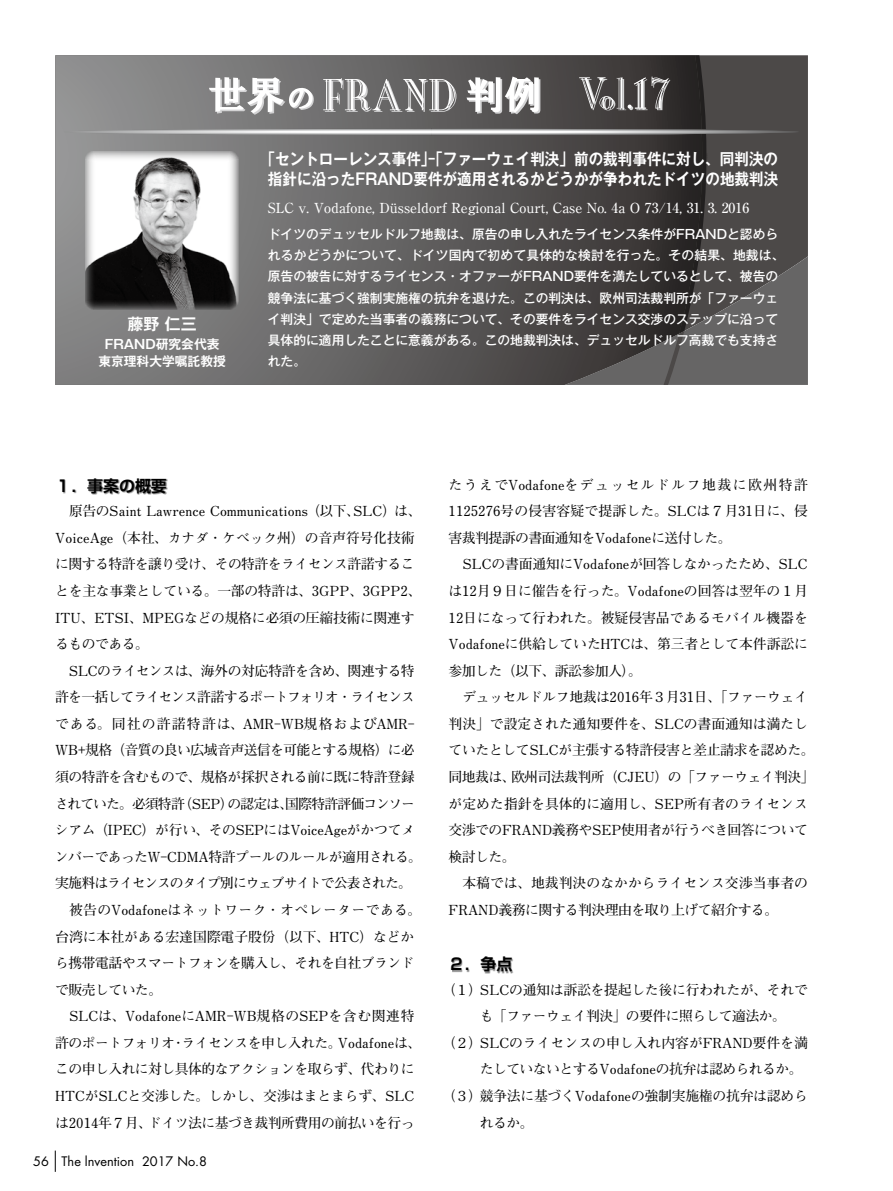
<style>
.page{position:relative;width:893px;height:1191px;background:#fff}
.page>*{position:absolute;margin:0;border:0;box-sizing:border-box;transform-origin:0 0}
.t1{font:700 15.9px/20.2px "Gothic MB101 Pro De";letter-spacing:.005em;color:#fff;text-align:center;scale:.91 1}
.t2{font:700 15.9px "Shin Go Pro De";color:#000}
.t3{font:700 15.9px "Gothic MB101 Pro De";letter-spacing:.005em;color:#fff}
.t4{font:700 13.8px/26.5px "Futo Min A101 Pro";letter-spacing:-.02em;color:#000}
.t5{font:700 13.8px "Futo Min A101 Pro";letter-spacing:-.04em;color:#000}
.t6{font:700 13.8px/26.5px "Futo Min A101 Pro";color:#000}
.t7{font:500 13.8px "Ryumin Pro";color:#fff}
.t8{font:700 13.8px "Futo Min A101 Pro";letter-spacing:-.055em;color:#000}
.t9{font:700 13.8px "Futo Min A101 Pro";letter-spacing:.03em;color:#000}
.t10{font:700 13.8px "Futo Min A101 Pro";letter-spacing:-.075em;color:#000}
.t11{font:700 13.8px "Futo Min A101 Pro";letter-spacing:.07em;color:#000}
.t12{font:700 13.8px "Futo Min A101 Pro";letter-spacing:-.085em;color:#000}
.t13{font:500 12.75px/21.3px "Gothic MB101 Pro";color:#fff}
.t14{font:12.75px "Futura";color:#000}
.t15{font:700 12.75px/17px "Gothic MB101 Pro De";color:#fff;text-align:center}
</style>
<div class="page">
<svg style="left:64px;top:55px;width:744px;height:330px;background:#636161"></svg>
<svg style="left:55px;top:1150px;width:1px;height:21px"></svg>
<div style="left:60px;top:478px;width:108px;height:17px;background:#000;opacity:.5"></div>
<div style="left:452px;top:956px;width:62px;height:17px;background:#000;opacity:.5"></div>
<img style="left:85px;top:151px;width:153px;height:158px">
<p class="t3" style="left:128px;top:310px;width:71px">藤野 仁三</p>
<p class="t15" style="left:98px;top:334px;width:129px">FRAND研究会代表東京理科大学嘱託教授</p>
<p class="t1" style="left:261px;top:147px;width:570px">「セントローレンス事件」-「ファーウェイ判決」前の裁判事件に対し、同判決の指針に沿ったFRAND要件が適用されるかどうかが争われたドイツの地裁判決</p>
<p class="t7" style="left:268px;top:197px;width:483px">SLC v. Vodafone, Düsseldorf Regional Court, Case No. 4a O 73/14, 31. 3. 2016</p>
<p class="t13" style="left:268px;top:222px;width:518px">ドイツのデュッセルドルフ地裁は、原告の申し入れたライセンス条件がFRANDと認められるかどうかについて、ドイツ国内で初めて具体的な検討を行った。その結果、地裁は、原告の被告に対するライセンス・オファーがFRAND要件を満たしているとして、被告の競争法に基づく強制実施権の抗弁を退けた。この判決は、欧州司法裁判所が「ファーウェイ判決」で定めた当事者の義務について、その要件をライセンス交渉のステップに沿って具体的に適用したことに意義がある。この地裁判決は、デュッセルドルフ高裁でも支持された。</p>
<p class="t2" style="left:55px;top:472px;width:113px">１．事案の概要</p>
<p class="t4" style="left:55px;top:496px;width:368px;text-indent:14px">原告のSaint Lawrence Communications（以下、SLC）は、<br>VoiceAge（本社、カナダ・ケベック州）の音声符号化技術に関する特許を譲り受け、その特許をライセンス許諾することを主な事業としている。一部の特許は、3GPP、3GPP2、<br>ITU、ETSI、MPEGなどの規格に必須の圧縮技術に関連するものである。</p>
<p class="t4" style="left:69px;top:655px;width:347px">SLCのライセンスは、海外の対応特許を含め、関連する特</p>
<p class="t10" style="left:55px;top:686px;width:361px">許を一括してライセンス許諾するポートフォリオ・ライセンス</p>
<p class="t11" style="left:55px;top:713px;width:361px">である。同社の許諾特許は、AMR-WB規格およびAMR-</p>
<p class="t5" style="left:55px;top:739px;width:361px">WB+規格（音質の良い広域音声送信を可能とする規格）に必</p>
<p class="t4" style="left:55px;top:762px;width:361px">須の特許を含むもので、規格が採択される前に既に特許登録</p>
<p class="t8" style="left:55px;top:792px;width:362px">されていた。必須特許（SEP）の認定は、国際特許評価コンソー</p>
<p class="t4" style="left:55px;top:815px;width:362px">シアム（IPEC）が行い、そのSEPにはVoiceAgeがかつてメ</p>
<p class="t4" style="left:55px;top:841px;width:369px">ンバーであったW-CDMA特許プールのルールが適用される。</p>
<p class="t12" style="left:55px;top:872px;width:358px">実施料はライセンスのタイプ別にウェブサイトで公表された。</p>
<p class="t9" style="left:69px;top:899px;width:354px">被告のVodafoneはネットワーク・オペレーターである。</p>
<p class="t4" style="left:55px;top:921px;width:361px">台湾に本社がある宏達国際電子股份（以下、HTC）などか</p>
<p class="t5" style="left:55px;top:952px;width:361px">ら携帯電話やスマートフォンを購入し、それを自社ブランド</p>
<p class="t5" style="left:55px;top:978px;width:108px">で販売していた。</p>
<p class="t6" style="left:69px;top:1001px;width:347px">SLCは、VodafoneにAMR-WB規格のSEPを含む関連特</p>
<p class="t5" style="left:55px;top:1032px;width:368px">許のポートフォリオ・ライセンスを申し入れた。Vodafoneは、</p>
<p class="t5" style="left:55px;top:1058px;width:361px">この申し入れに対し具体的なアクションを取らず、代わりに</p>
<p class="t4" style="left:55px;top:1081px;width:361px">HTCがSLCと交渉した。しかし、交渉はまとまらず、SLC</p>
<p class="t5" style="left:55px;top:1111px;width:361px">は2014年７月、ドイツ法に基づき裁判所費用の前払いを行っ</p>
<p class="t14" style="left:33px;top:1152px;width:175px">56 The lnvention 2017 No.8</p>
<p class="t4" style="left:449px;top:469px;width:361px;text-align:justify">たうえでVodafoneをデュッセルドルフ地裁に欧州特許1125276号の侵害容疑で提訴した。SLCは７月31日に、侵害裁判提訴の書面通知をVodafoneに送付した。</p>
<p class="t4" style="left:449px;top:549px;width:361px;text-align:justify;text-indent:14px">SLCの書面通知にVodafoneが回答しなかったため、SLCは12月９日に催告を行った。Vodafoneの回答は翌年の１月12日になって行われた。被疑侵害品であるモバイル機器をVodafoneに供給していたHTCは、第三者として本件訴訟に参加した（以下、訴訟参加人）。</p>
<p class="t4" style="left:449px;top:682px;width:368px;text-indent:14px">デュッセルドルフ地裁は2016年３月31日、「ファーウェイ判決」で設定された通知要件を、SLCの書面通知は満たしていたとしてSLCが主張する特許侵害と差止請求を認めた。同地裁は、欧州司法裁判所（CJEU）の「ファーウェイ判決」が定めた指針を具体的に適用し、SEP所有者のライセンス交渉でのFRAND義務やSEP使用者が行うべき回答について検討した。</p>
<p class="t6" style="left:449px;top:868px;width:361px;text-indent:14px">本稿では、地裁判決のなかからライセンス交渉当事者の<br>FRAND義務に関する判決理由を取り上げて紹介する。</p>
<p class="t2" style="left:449px;top:951px;width:65px">２．争点</p>
<p class="t4" style="left:442px;top:974px;width:368px">（１）SLCの通知は訴訟を提起した後に行われたが、それで</p>
<p class="t5" style="left:480px;top:1005px;width:308px">も「ファーウェイ判決」の要件に照らして適法か。</p>
<p class="t6" style="left:442px;top:1027px;width:368px">（２）SLCのライセンスの申し入れ内容がFRAND要件を満</p>
<p class="t5" style="left:480px;top:1058px;width:324px">たしていないとするVodafoneの抗弁は認められるか。</p>
<p class="t4" style="left:442px;top:1081px;width:368px">（３）競争法に基づくVodafoneの強制実施権の抗弁は認めら</p>
<p class="t4" style="left:480px;top:1107px;width:55px">れるか。</p>
</div>
